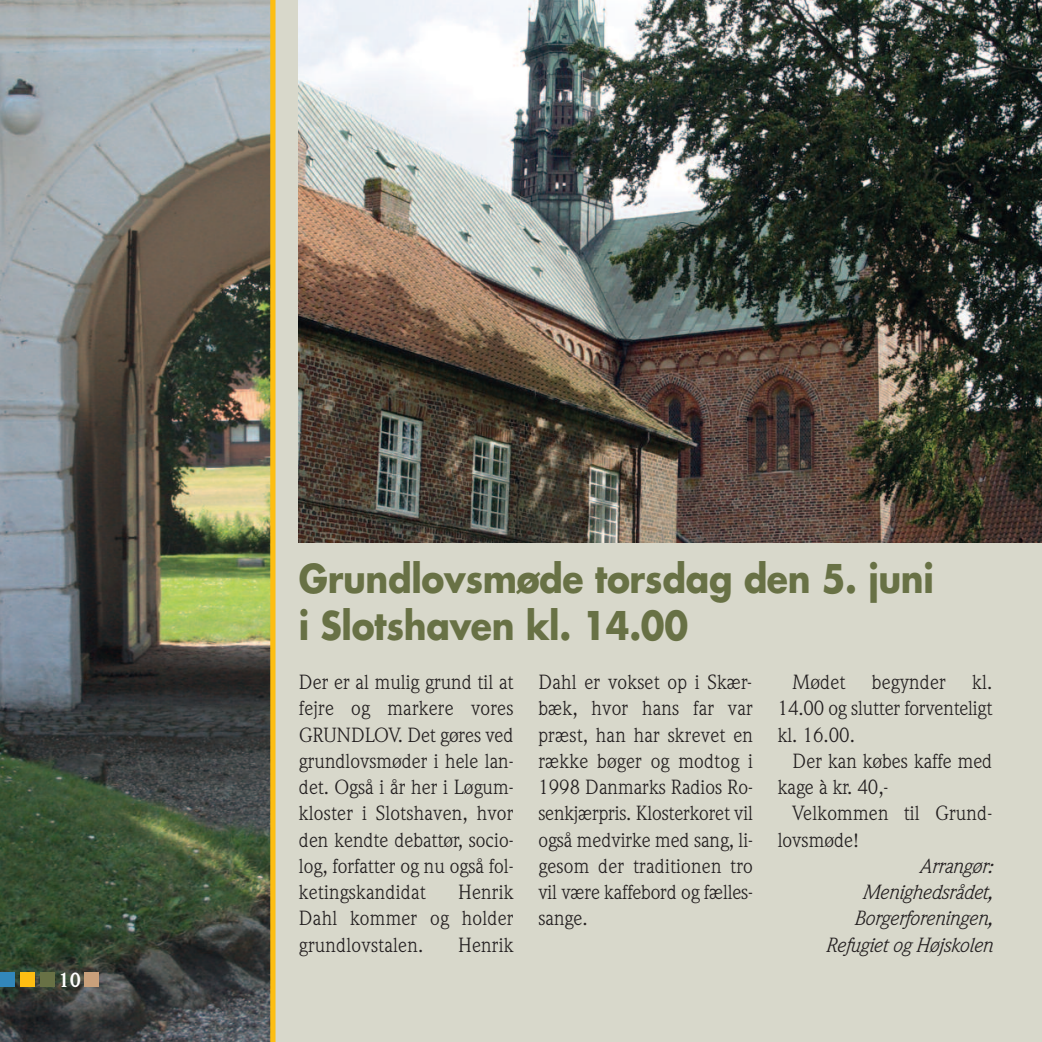
<style>
.page{position:relative;width:1042px;height:1042px;background:#d8d8cb}
.page>*{position:absolute;margin:0;border:0;box-sizing:border-box;transform-origin:0 0}
.t1{font:700 38.5px/47.2px "Futura";letter-spacing:-.01em;color:#687145;scale:.9 1}
.t2{font:20.12px/26.2px "Weidemann";color:#231f20;text-align:justify}
.t3{font:italic 20.12px/26.2px "Weidemann";letter-spacing:-.02em;color:#231f20;text-align:right}
.t4{font:700 20.12px "Weidemann";color:#fff}
</style>
<div class="page">
<img style="left:0;top:0;width:270px;height:1042px">
<img style="left:299px;top:0;width:743px;height:543px">
<div style="left:84px;top:972px;width:15px;height:15px;background:#c9a07b"></div>
<div style="left:0;top:972px;width:15px;height:15px;background:#3287bb"></div>
<div style="left:20px;top:972px;width:15px;height:15px;background:#fdbe12"></div>
<div style="left:40px;top:972px;width:15px;height:15px;background:#687145"></div>
<div style="left:270px;top:0;width:5px;height:1042px;background:#fdbe12"></div>
<p class="t4" style="left:59px;top:972px;width:24px">10</p>
<h1 class="t1" style="left:299px;top:558px;width:707px">Grundlovsmøde torsdag den 5. juni i Slotshaven kl. 14.00</h1>
<p class="t2" style="left:299px;top:671px;width:216px">Der er al mulig grund til at fejre og markere vores GRUNDLOV. Det gøres ved grundlovsmøder i hele lan&shy;det. Også i år her i Løgum&shy;kloster i Slotshaven, hvor den kendte debattør, socio&shy;log, forfatter og nu også fol&shy;ketingskandidat</p>
<p class="t2" style="left:538px;top:671px;width:216px">Dahl er vokset op i Skær&shy;bæk, hvor hans far var præst, han har skrevet en række bøger og modtog i 1998 Danmarks Radios Ro&shy;senkjærpris. Klosterkoret vil også medvirke med sang, li&shy;gesom der traditionen tro vil være kaffebord og fælles&shy;sange.</p>
<p class="t2" style="left:792px;top:671px;width:54px">Mødet</p>
<p class="t2" style="left:872px;top:671px;width:76px">begynder</p>
<p class="t2" style="left:778px;top:671px;width:216px;text-indent:194px">kl.<br>14.00 og slutter forventeligt kl. 16.00.</p>
<p class="t2" style="left:778px;top:749px;width:216px;text-indent:15px">Der kan købes kaffe med kage à kr. 40,-</p>
<p class="t2" style="left:778px;top:802px;width:216px;text-indent:15px">Velkommen til Grund&shy;lovsmøde!</p>
<p class="t3" style="left:825px;top:854px;width:168px">Arrangør:<br>Menighedsrådet,<br>Borgerforeningen,<br>Refugiet og Højskolen</p>
<p class="t2" style="left:299px;top:881px;width:216px;text-indent:159px">Henrik Dahl kommer og holder grundlovstalen.</p>
<p class="t2" style="left:458px;top:933px;width:57px">Henrik</p>
</div>
